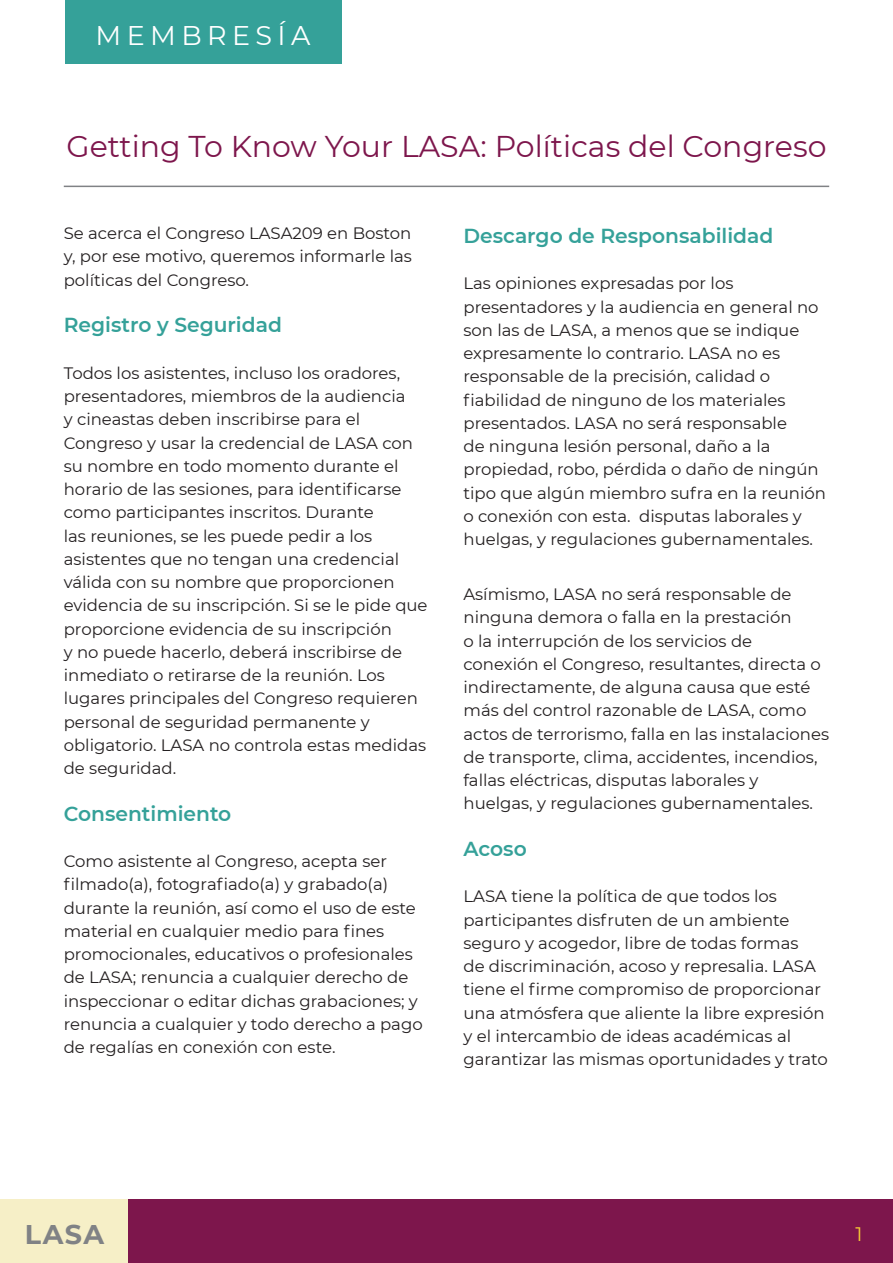
<style>
.page{position:relative;width:893px;height:1263px;background:#fff}
.page>*{position:absolute;margin:0;border:0;box-sizing:border-box;transform-origin:0 0}
.Titulares_guinda{font:30px "Montserrat";color:#7d164c}
.t1{font:27px "Montserrat";letter-spacing:.2em;color:#fff}
.t2{font:700 27px "Montserrat";color:#808285}
.t3{font:600 20.25px "Montserrat";color:#35a199}
.t4{font:19.5px "Montserrat";color:#f8ce34}
.t5{font:16.5px/23.2px "Montserrat";color:#231f20}
</style>
<div class="page">
<div style="left:65px;top:0;width:276px;height:64px;background:#35a199"></div>
<div style="left:0;top:1199px;width:129px;height:64px;background:#f6efc7"></div>
<div style="left:129px;top:1199px;width:764px;height:64px;background:#7d164c"></div>
<hr style="left:64px;top:186px;width:765px;height:1px;background:#808285">
<h2 class="t1" style="left:96px;top:17px;width:216px">MEMBRESÍA</h2>
<p class="Titulares_guinda" style="left:66px;top:125px;width:761px">Getting To Know Your LASA: Políticas del Congreso</p>
<p class="t5" style="left:64px;top:221px;width:350px;text-align:justify">Se acerca el Congreso LASA209 en Boston y, por ese motivo, queremos informarle las políticas del Congreso.</p>
<p class="t3" style="left:64px;top:311px;width:220px">Registro y Seguridad</p>
<p class="t5" style="left:64px;top:361px;width:365px">Todos los asistentes, incluso los oradores, presentadores, miembros de la audiencia<br>y cineastas deben inscribirse para el Congreso y usar la credencial de LASA con su nombre en todo momento durante el horario de las sesiones, para identificarse como participantes inscritos. Durante<br>las reuniones, se les puede pedir a los asistentes que no tengan una credencial válida con su nombre que proporcionen evidencia de su inscripción. Si se le pide que proporcione evidencia de su inscripción<br>y no puede hacerlo, deberá inscribirse de inmediato o retirarse de la reunión. Los lugares principales del Congreso requieren personal de seguridad permanente y obligatorio. LASA no controla estas medidas de seguridad.</p>
<p class="t3" style="left:64px;top:799px;width:169px">Consentimiento</p>
<p class="t5" style="left:64px;top:849px;width:360px">Como asistente al Congreso, acepta ser filmado(a), fotografiado(a) y grabado(a) durante la reunión, así como el uso de este material en cualquier medio para fines promocionales, educativos o profesionales de LASA; renuncia a cualquier derecho de inspeccionar o editar dichas grabaciones; y renuncia a cualquier y todo derecho a pago de regalías en conexión con este.</p>
<p class="t3" style="left:463px;top:221px;width:311px">Descargo de Responsabilidad</p>
<p class="t5" style="left:463px;top:271px;width:364px">Las opiniones expresadas por los presentadores y la audiencia en general no son las de LASA, a menos que se indique expresamente lo contrario. LASA no es responsable de la precisión, calidad o fiabilidad de ninguno de los materiales presentados. LASA no será responsable<br>de ninguna lesión personal, daño a la propiedad, robo, pérdida o daño de ningún tipo que algún miembro sufra en la reunión o conexión con esta. disputas laborales y huelgas, y regulaciones gubernamentales.</p>
<p class="t5" style="left:463px;top:582px;width:367px">Asímismo, LASA no será responsable de ninguna demora o falla en la prestación<br>o la interrupción de los servicios de conexión el Congreso, resultantes, directa o indirectamente, de alguna causa que esté más del control razonable de LASA, como actos de terrorismo, falla en las instalaciones de transporte, clima, accidentes, incendios, fallas eléctricas, disputas laborales y huelgas, y regulaciones gubernamentales.</p>
<p class="t3" style="left:463px;top:834px;width:65px">Acoso</p>
<p class="t5" style="left:463px;top:884px;width:366px">LASA tiene la política de que todos los participantes disfruten de un ambiente seguro y acogedor, libre de todas formas<br>de discriminación, acoso y represalia. LASA tiene el firme compromiso de proporcionar una atmósfera que aliente la libre expresión y el intercambio de ideas académicas al garantizar las mismas oportunidades y trato</p>
<h2 class="t2" style="left:25px;top:1215px;width:81px">LASA</h2>
<p class="t4" style="left:855px;top:1220px;width:9px">1</p>
</div>
